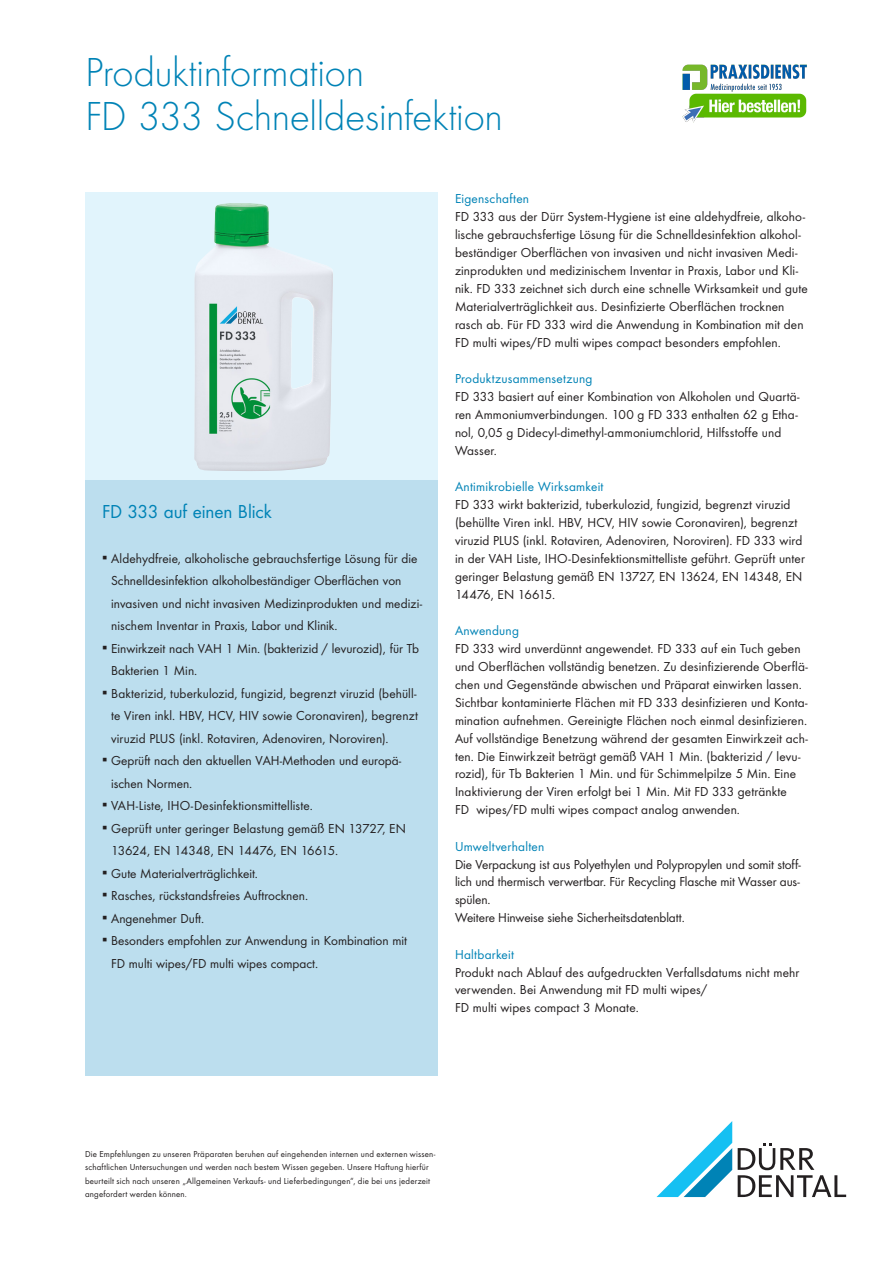
<style>
.page{position:relative;width:893px;height:1263px;background:#fff}
.page>*{position:absolute;margin:0;border:0;box-sizing:border-box;transform-origin:0 0}
.Headline{font:300 42px "Futura TOT";letter-spacing:-.01em;color:#0083b6}
.Headline_Kasten{font:19.5px "Futura TOT Boo";letter-spacing:-.005em;color:#0083b6}
.copy{font:13.5px/18px "Futura TOT Boo";letter-spacing:.005em;color:#231f20}
.copy-2{font:13.5px "Futura TOT Boo";letter-spacing:.02em;color:#0083b6}
.fussnoten{font:9px/13.5px "Futura TOT Boo";letter-spacing:.02em;color:#231f20}
</style>
<div class="page">
<div style="left:85px;top:479px;width:353px;height:597px;background:#bcdeee"></div>
<div style="left:85px;top:192px;width:353px;height:287px;background:#e1f4fc"></div>
<svg style="left:656px;top:1121px;width:76px;height:76px"></svg>
<svg style="left:738px;top:1143px;width:108px;height:54px"></svg>
<img style="left:194px;top:203px;width:139px;height:268px">
<img style="left:682px;top:64px;width:125px;height:59px">
<p class="Headline" style="left:85px;top:48px;width:281px">Produktinformation</p>
<p class="Headline" style="left:85px;top:93px;width:420px">FD 333 Schnelldesinfektion</p>
<p class="Headline_Kasten" style="left:102px;top:499px;width:171px">FD 333 auf einen Blick</p>
<p class="copy" style="left:111px;top:547px;width:313px;line-height:22.5px;text-indent:-9px">▪ Aldehydfreie, alkoholische gebrauchsfertige Lösung für die Schnelldesinfektion alkoholbeständiger Oberflächen von invasiven und nicht invasiven Medizinprodukten und medizi&shy;nischem Inventar in Praxis, Labor und Klinik.</p>
<p class="copy" style="left:111px;top:637px;width:310px;line-height:22.5px;text-indent:-9px">▪ Einwirkzeit nach VAH 1 Min. (bakterizid / levurozid), für Tb<br>Bakterien 1 Min.</p>
<p class="copy" style="left:111px;top:682px;width:309px;line-height:22.5px;text-align:justify;text-indent:-9px">▪ Bakterizid, tuberkulozid, fungizid, begrenzt viruzid (behüll&shy;te Viren inkl. HBV, HCV, HIV sowie Coronaviren), begrenzt viruzid PLUS (inkl. Rotaviren, Adenoviren, Noroviren).</p>
<p class="copy" style="left:111px;top:749px;width:292px;line-height:22.5px;text-indent:-9px">▪ Geprüft nach den aktuellen VAH-Methoden und europä&shy;ischen Normen.</p>
<p class="copy" style="left:102px;top:796px;width:212px">▪ VAH-Liste, IHO-Desinfektionsmittelliste.</p>
<p class="copy" style="left:111px;top:817px;width:296px;line-height:22.5px;text-indent:-9px">▪ Geprüft unter geringer Belastung gemäß EN 13727, EN<br>13624, EN 14348, EN 14476, EN 16615.</p>
<p class="copy" style="left:102px;top:864px;width:157px">▪ Gute Materialverträglichkeit.</p>
<p class="copy" style="left:102px;top:886px;width:208px">▪ Rasches, rückstandsfreies Auftrocknen.</p>
<p class="copy" style="left:102px;top:909px;width:104px">▪ Angenehmer Duft.</p>
<p class="copy" style="left:111px;top:929px;width:297px;line-height:22.5px;text-indent:-9px">▪ Besonders empfohlen zur Anwendung in Kombination mit<br>FD multi wipes/FD multi wipes compact.</p>
<p class="copy-2" style="left:455px;top:190px;width:76px">Eigenschaften</p>
<p class="copy" style="left:455px;top:207px;width:354px">FD 333 aus der Dürr System-Hygiene ist eine aldehydfreie, alkoho&shy;lische gebrauchsfertige Lösung für die Schnelldesinfektion alkohol&shy;beständiger Oberflächen von invasiven und nicht invasiven Medi&shy;zinprodukten und medizinischem Inventar in Praxis, Labor und Kli&shy;nik. FD 333 zeichnet sich durch eine schnelle Wirksamkeit und gute Materialverträglichkeit aus. Desinfizierte Oberflächen trocknen rasch ab. Für FD 333 wird die Anwendung in Kombination mit den FD multi wipes/FD multi wipes compact besonders empfohlen.</p>
<p class="copy-2" style="left:455px;top:370px;width:139px">Produktzusammensetzung</p>
<p class="copy" style="left:455px;top:387px;width:346px">FD 333 basiert auf einer Kombination von Alkoholen und Quartä&shy;ren Ammoniumverbindungen. 100 g FD 333 enthalten 62 g Etha&shy;nol, 0,05 g Didecyl-dimethyl-ammoniumchlorid, Hilfsstoffe und Wasser.</p>
<p class="copy-2" style="left:455px;top:478px;width:150px">Antimikrobielle Wirksamkeit</p>
<p class="copy" style="left:455px;top:495px;width:351px">FD 333 wirkt bakterizid, tuberkulozid, fungizid, begrenzt viruzid (behüllte Viren inkl. HBV, HCV, HIV sowie Coronaviren), begrenzt viruzid PLUS (inkl. Rotaviren, Adenoviren, Noroviren). FD 333 wird in der VAH Liste, IHO-Desinfektionsmittelliste geführt. Geprüft unter geringer Belastung gemäß EN 13727, EN 13624, EN 14348, EN 14476, EN 16615.</p>
<p class="copy-2" style="left:455px;top:622px;width:66px">Anwendung</p>
<p class="copy" style="left:455px;top:639px;width:354px">FD 333 wird unverdünnt angewendet. FD 333 auf ein Tuch geben und Oberflächen vollständig benetzen. Zu desinfizierende Oberflä&shy;chen und Gegenstände abwischen und Präparat einwirken lassen.<br>Sichtbar kontaminierte Flächen mit FD 333 desinfizieren und Konta&shy;mination aufnehmen. Gereinigte Flächen noch einmal desinfizieren.<br>Auf vollständige Benetzung während der gesamten Einwirkzeit ach&shy;ten. Die Einwirkzeit beträgt gemäß VAH 1 Min. (bakterizid / levu&shy;rozid), für Tb Bakterien 1 Min. und für Schimmelpilze 5 Min. Eine Inaktivierung der Viren erfolgt bei 1 Min. Mit FD 333 getränkte<br>FD wipes/FD multi wipes compact analog anwenden.</p>
<p class="copy-2" style="left:455px;top:838px;width:91px">Umweltverhalten</p>
<p class="copy" style="left:455px;top:855px;width:347px;text-align:justify">Die Verpackung ist aus Polyethylen und Polypropylen und somit stoff&shy;lich und thermisch verwertbar. Für Recycling Flasche mit Wasser aus&shy;spülen.</p>
<p class="copy" style="left:455px;top:909px;width:231px">Weitere Hinweise siehe Sicherheitsdatenblatt.</p>
<p class="copy-2" style="left:455px;top:946px;width:61px">Haltbarkeit</p>
<p class="copy" style="left:455px;top:963px;width:346px">Produkt nach Ablauf des aufgedruckten Verfallsdatums nicht mehr verwenden. Bei Anwendung mit FD multi wipes/<br>FD multi wipes compact 3 Monate.</p>
<p class="fussnoten" style="left:85px;top:1147px;width:352px">Die Empfehlungen zu unseren Präparaten beruhen auf eingehenden internen und externen wissen&shy;schaftlichen Untersuchungen und werden nach bestem Wissen gegeben. Unsere Haftung hierfür beurteilt sich nach unseren „Allgemeinen Verkaufs- und Lieferbedingungen“, die bei uns jederzeit angefordert werden können.</p>
</div>
